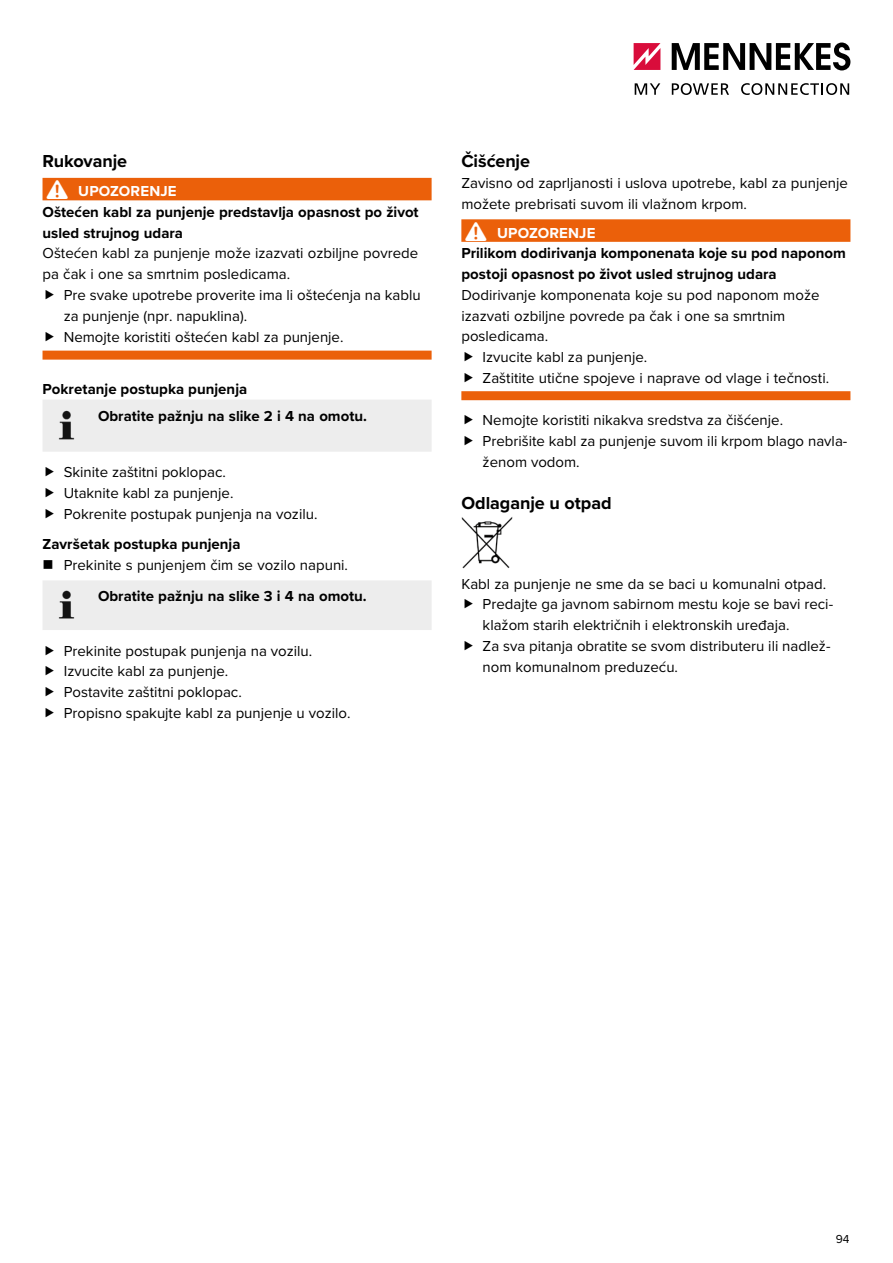
<style>
.page{position:relative;width:893px;height:1263px;background:#fff}
.page>*{position:absolute;margin:0;border:0;box-sizing:border-box;transform-origin:0 0}
.t1{font:700 18px "Proxima Nova";letter-spacing:-.005em;color:#000}
.t2{font:15px/20.7px "Proxima Nova";color:#000}
.t3{font:700 15px/20.7px "Proxima Nova";color:#000}
.t4{font:700 15px "Proxima Nova";letter-spacing:.01em;color:#fff}
.t5{font:12px "Proxima Nova";color:#000}
</style>
<div class="page">
<svg style="left:635px;top:83px;width:25px;height:12px"></svg>
<svg style="left:672px;top:83px;width:57px;height:12px"></svg>
<svg style="left:741px;top:83px;width:108px;height:12px"></svg>
<svg style="left:634px;top:43px;width:26px;height:27px"></svg>
<svg style="left:672px;top:43px;width:178px;height:27px"></svg>
<div style="left:43px;top:178px;width:389px;height:22px;background:#eb600a"></div>
<div style="left:43px;top:351px;width:389px;height:9px;background:#eb600a"></div>
<div style="left:43px;top:400px;width:389px;height:52px;background:#ededed"></div>
<div style="left:43px;top:580px;width:389px;height:50px;background:#ededed"></div>
<img style="left:49px;top:407px;width:36px;height:36px">
<img style="left:49px;top:586px;width:36px;height:37px">
<div style="left:461px;top:219px;width:389px;height:23px;background:#eb600a"></div>
<div style="left:461px;top:391px;width:389px;height:9px;background:#eb600a"></div>
<img style="left:461px;top:517px;width:51px;height:51px">
<p class="t1" style="left:43px;top:148px;width:86px">Rukovanje</p>
<p class="t4" style="left:78px;top:180px;width:100px">UPOZORENJE</p>
<p class="t3" style="left:43px;top:201px;width:378px">Oštećen kabl za punjenje predstavlja opasnost po život usled strujnog udara</p>
<p class="t2" style="left:43px;top:242px;width:377px">Oštećen kabl za punjenje može izazvati ozbiljne povrede pa čak i one sa smrtnim posledicama.</p>
<p class="t2" style="left:64px;top:284px;width:359px;line-height:21.1px">Pre svake upotrebe proverite ima li oštećenja na kablu za punjenje (npr. napuklina).<br>Nemojte koristiti oštećen kabl za punjenje.</p>
<p class="t3" style="left:98px;top:374px;width:270px;line-height:27.6px;text-indent:-56px">Pokretanje postupka punjenja<br>Obratite pažnju na slike 2 i 4 na omotu.</p>
<p class="t2" style="left:64px;top:461px;width:255px">Skinite zaštitni poklopac.<br>Utaknite kabl za punjenje.<br>Pokrenite postupak punjenja na vozilu.</p>
<p class="t3" style="left:43px;top:534px;width:200px">Završetak postupka punjenja</p>
<p class="t2" style="left:64px;top:554px;width:286px">Prekinite s punjenjem čim se vozilo napuni.</p>
<p class="t3" style="left:98px;top:585px;width:270px">Obratite pažnju na slike 3 i 4 na omotu.</p>
<p class="t2" style="left:64px;top:639px;width:288px">Prekinite postupak punjenja na vozilu.<br>Izvucite kabl za punjenje.<br>Postavite zaštitni poklopac.<br>Propisno spakujte kabl za punjenje u vozilo.</p>
<p class="t1" style="left:461px;top:148px;width:70px">Čišćenje</p>
<p class="t2" style="left:461px;top:172px;width:388px">Zavisno od zaprljanosti i uslova upotrebe, kabl za punjenje možete prebrisati suvom ili vlažnom krpom.</p>
<p class="t4" style="left:497px;top:221px;width:100px">UPOZORENJE</p>
<p class="t3" style="left:461px;top:243px;width:386px">Prilikom dodirivanja komponenata koje su pod naponom postoji opasnost po život usled strujnog udara</p>
<p class="t2" style="left:461px;top:284px;width:360px">Dodirivanje komponenata koje su pod naponom može</p>
<p class="t2" style="left:461px;top:304px;width:326px">izazvati ozbiljne povrede pa čak i one sa smrtnim</p>
<p class="t2" style="left:461px;top:325px;width:88px">posledicama.</p>
<p class="t2" style="left:483px;top:346px;width:166px">Izvucite kabl za punjenje.</p>
<p class="t2" style="left:483px;top:367px;width:348px">Zaštitite utične spojeve i naprave od vlage i tečnosti.</p>
<p class="t2" style="left:483px;top:409px;width:366px">Nemojte koristiti nikakva sredstva za čišćenje.<br>Prebrišite kabl za punjenje suvom ili krpom blago navla&shy;ženom vodom.</p>
<p class="t1" style="left:461px;top:490px;width:152px">Odlaganje u otpad</p>
<p class="t2" style="left:483px;top:573px;width:352px;text-indent:-21px">Kabl za punjenje ne sme da se baci u komunalni otpad.<br>Predajte ga javnom sabirnom mestu koje se bavi reci&shy;klažom starih električnih i elektronskih uređaja.<br>Za sva pitanja obratite se svom distributeru ili nadlež&shy;nom komunalnom preduzeću.</p>
<p class="t5" style="left:836px;top:1230px;width:15px">94</p>
</div>
